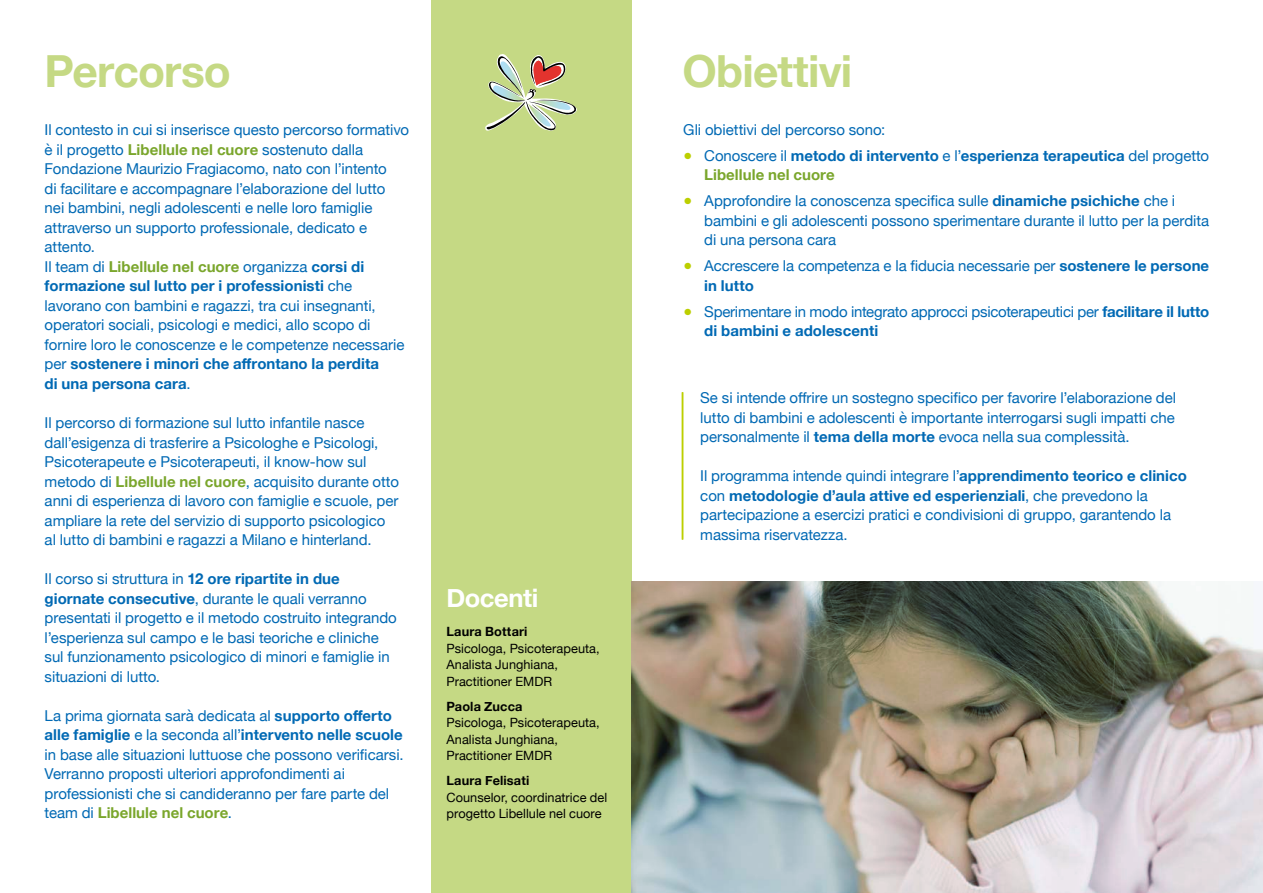
<style>
.page{position:relative;width:1263px;height:893px;background:#fff}
.page>*{position:absolute;margin:0;border:0;box-sizing:border-box;transform-origin:0 0}
.t1{font:700 44.25px "Helvetica Neue";letter-spacing:-.02em;color:#c5d984}
.t2{font:700 25.5px "Helvetica Neue";letter-spacing:-.015em;color:#fff}
.t3{font:15px/19.5px "Helvetica Neue";letter-spacing:-.005em;color:#0069b4}
.t4{font:700 15px/19.5px "Helvetica Neue";letter-spacing:.005em;color:#0069b4}
.t5{font:12.75px/16.5px "Helvetica Neue";letter-spacing:.005em;color:#000}
.t6{font:700 12.75px "Helvetica Neue";letter-spacing:.01em;color:#000}
.s1{font-weight:700;color:#7aa62c}
.s2{font-weight:700}
.s3{font-weight:400;color:#bccf00}
.s4{font-weight:400}
.s5{color:#7aa62c}
.s6{color:#bccf00}
</style>
<div class="page">
<div style="left:431px;top:0;width:200px;height:893px;background:#c5d984"></div>
<svg style="left:485px;top:54px;width:92px;height:77px"></svg>
<hr style="left:682px;top:392px;width:1px;height:148px;background:#bccf00">
<img style="left:631px;top:582px;width:632px;height:311px">
<h1 class="t1" style="left:45px;top:36px;width:188px">Percorso</h1>
<p class="t3" style="left:45px;top:121px;width:366px">Il contesto in cui si inserisce questo percorso formativo è il progetto <span class="s1">Libellule nel cuore</span> sostenuto dalla Fondazione Maurizio Fragiacomo, nato con l’intento<br>di facilitare e accompagnare l’elaborazione del lutto<br>nei bambini, negli adolescenti e nelle loro famiglie attraverso un supporto professionale, dedicato e attento.<br>Il team di <span class="s1">Libellule nel cuore</span> organizza <span class="s2">corsi di formazione sul lutto per i professionisti</span> che lavorano con bambini e ragazzi, tra cui insegnanti, operatori sociali, psicologi e medici, allo scopo di fornire loro le conoscenze e le competenze necessarie per <span class="s2">sostenere i minori che affrontano la perdita<br>di una persona cara</span>.</p>
<p class="t3" style="left:45px;top:414px;width:356px">Il percorso di formazione sul lutto infantile nasce dall’esigenza di trasferire a Psicologhe e Psicologi, Psicoterapeute e Psicoterapeuti, il know-how sul metodo di <span class="s1">Libellule nel cuore</span>, acquisito durante otto anni di esperienza di lavoro con famiglie e scuole, per ampliare la rete del servizio di supporto psicologico al lutto di bambini e ragazzi a Milano e hinterland.</p>
<p class="t3" style="left:45px;top:570px;width:354px">Il corso si struttura in <span class="s2">12 ore ripartite in due giornate consecutive</span>, durante le quali verranno presentati il progetto e il metodo costruito integrando l’esperienza sul campo e le basi teoriche e cliniche sul funzionamento psicologico di minori e famiglie in situazioni di lutto.</p>
<p class="t3" style="left:45px;top:706px;width:361px">La prima giornata sarà dedicata al <span class="s2">supporto offerto alle famiglie</span> e la seconda all’<span class="s2">intervento nelle scuole </span>in base alle situazioni luttuose che possono verificarsi.<br>Verranno proposti ulteriori approfondimenti ai professionisti che si candideranno per fare parte del team di <span class="s1">Libellule nel cuore</span>.</p>
<h2 class="t2" style="left:446px;top:578px;width:93px">Docenti</h2>
<p class="t6" style="left:446px;top:621px;width:83px">Laura Bottari</p>
<p class="t5" style="left:446px;top:640px;width:155px">Psicologa, Psicoterapeuta,<br>Analista Junghiana,<br>Practitioner EMDR</p>
<p class="t6" style="left:446px;top:696px;width:77px">Paola Zucca</p>
<p class="t5" style="left:446px;top:715px;width:155px">Psicologa, Psicoterapeuta,<br>Analista Junghiana,<br>Practitioner EMDR</p>
<p class="t6" style="left:446px;top:770px;width:84px">Laura Felisati</p>
<p class="t5" style="left:446px;top:789px;width:162px">Counselor, coordinatrice del progetto Libellule nel cuore</p>
<h1 class="t1" style="left:682px;top:36px;width:171px">Obiettivi</h1>
<p class="t3" style="left:683px;top:121px;width:204px">Gli obiettivi del percorso sono:</p>
<p class="t4" style="left:704px;top:146px;width:506px;text-indent:-21px"><span class="s3">●</span> <span class="s4">Conoscere il</span> metodo di intervento <span class="s4">e l’</span>esperienza terapeutica <span class="s4">del progetto<br></span><span class="s5">Libellule nel cuore</span></p>
<p class="t3" style="left:704px;top:192px;width:506px;text-indent:-21px"><span class="s6">●</span> Approfondire la conoscenza specifica sulle <span class="s2">dinamiche psichiche</span> che i bambini e gli adolescenti possono sperimentare durante il lutto per la perdita di una persona cara</p>
<p class="t3" style="left:704px;top:257px;width:506px;text-indent:-21px"><span class="s6">●</span> Accrescere la competenza e la fiducia necessarie per <span class="s2">sostenere le persone in lutto</span></p>
<p class="t3" style="left:704px;top:302px;width:507px;text-indent:-21px"><span class="s6">●</span> Sperimentare in modo integrato approcci psicoterapeutici per <span class="s2">facilitare il lutto di bambini e adolescenti</span></p>
<p class="t3" style="left:700px;top:389px;width:477px;text-align:justify">Se si intende offrire un sostegno specifico per favorire l’elaborazione del lutto di bambini e adolescenti è importante interrogarsi sugli impatti che personalmente il <span class="s2">tema della morte</span> evoca nella sua complessità.</p>
<p class="t3" style="left:700px;top:467px;width:488px">Il programma intende quindi integrare l’<span class="s2">apprendimento teorico e clinico </span>con <span class="s2">metodologie d’aula attive ed esperienziali</span>, che prevedono la partecipazione a esercizi pratici e condivisioni di gruppo, garantendo la massima riservatezza.</p>
</div>
